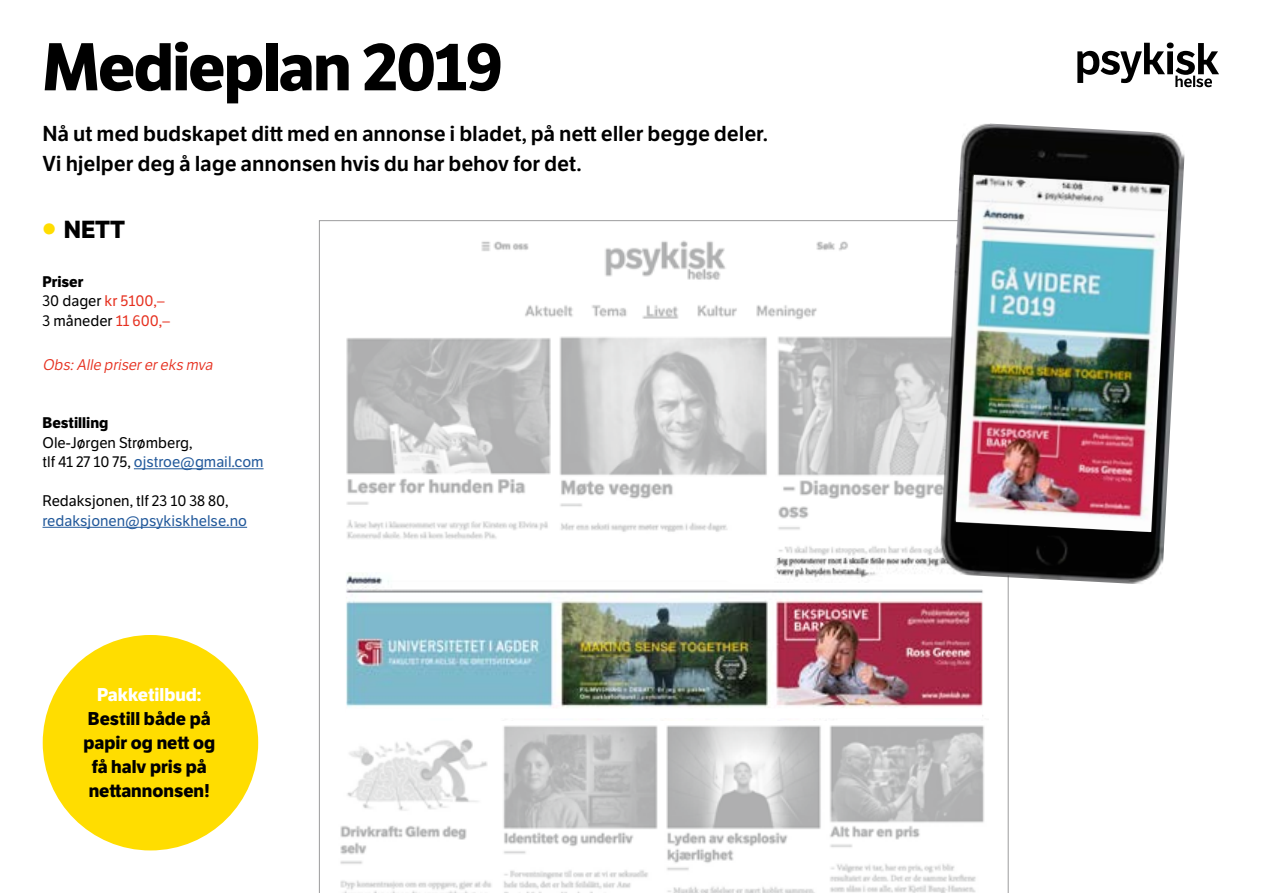
<style>
.page{position:relative;width:1263px;height:893px;background:#fff}
.page>*{position:absolute;margin:0;border:0;box-sizing:border-box;transform-origin:0 0}
.t1{font:700 65.4px "LFT Etica";letter-spacing:-.025em;color:#000}
.t2{font:700 24px "LFT Etica";color:#000}
.t3{font:600 21px/30px "LFT Etica";letter-spacing:-.01em;color:#000}
.t4{font:700 18px/24px "LFT Etica";color:#000;text-align:center}
.t5{font:700 18px "LFT Etica";color:#fff}
.t6{font:15px/19.5px "LFT Etica";color:#000}
.t7{font:15px "LFT Etica";color:#22599b}
.t8{font:italic 15px "LFT Etica";color:#e6301f}
.t9{font:700 15px "LFT Etica";color:#000}
.s1{font-size:39px;color:#fd0}
.s2{font-weight:700}
.s3{color:#e6301f}
.s4{color:#22599b}
</style>
<div class="page">
<svg style="left:319px;top:220px;width:690px;height:673px"></svg>
<img style="left:939px;top:123px;width:246px;height:462px">
<img style="left:956px;top:175px;width:213px;height:357px">
<hr style="left:134px;top:468px;width:130px;height:1px;background:#22599b">
<hr style="left:43px;top:527px;width:204px;height:1px;background:#22599b">
<div style="left:43px;top:635px;width:215px;height:215px;background:#fd0;border-radius:50%"></div>
<svg style="left:1077px;top:43px;width:142px;height:44px"></svg>
<h1 class="t1" style="left:43px;top:27px;width:462px">Medieplan 2019</h1>
<h3 class="t3" style="left:43px;top:119px;width:727px">Nå ut med budskapet ditt med en annonse i bladet, på nett eller begge deler.<br>Vi hjelper deg å lage annonsen hvis du har behov for det.</h3>
<h2 class="t2" style="left:39px;top:215px;width:87px"><span class="s1">•</span> NETT</h2>
<p class="t6" style="left:43px;top:272px;width:129px"><span class="s2">Priser<br></span>30 dager <span class="s3">kr 5100,–<br></span>3 måneder <span class="s3">11 600,–</span></p>
<p class="t8" style="left:43px;top:356px;width:175px">Obs:Alle priserereks mva</p>
<p class="t9" style="left:43px;top:414px;width:67px">Bestilling</p>
<p class="t6" style="left:43px;top:433px;width:223px">Ole-Jørgen Strømberg,<br>tlf 41 27 10 75, <span class="s4">ojstroe@gmail.com</span></p>
<p class="t6" style="left:43px;top:492px;width:188px">Redaksjonen, tlf 23 10 38 80,</p>
<p class="t7" style="left:43px;top:512px;width:206px">redaksjonen@psykiskhelse.no</p>
<p class="t5" style="left:97px;top:684px;width:106px">Pakketilbud:</p>
<p class="t4" style="left:83px;top:707px;width:133px">Bestill både på papir og nett og få halv pris på nettannonsen!</p>
</div>
